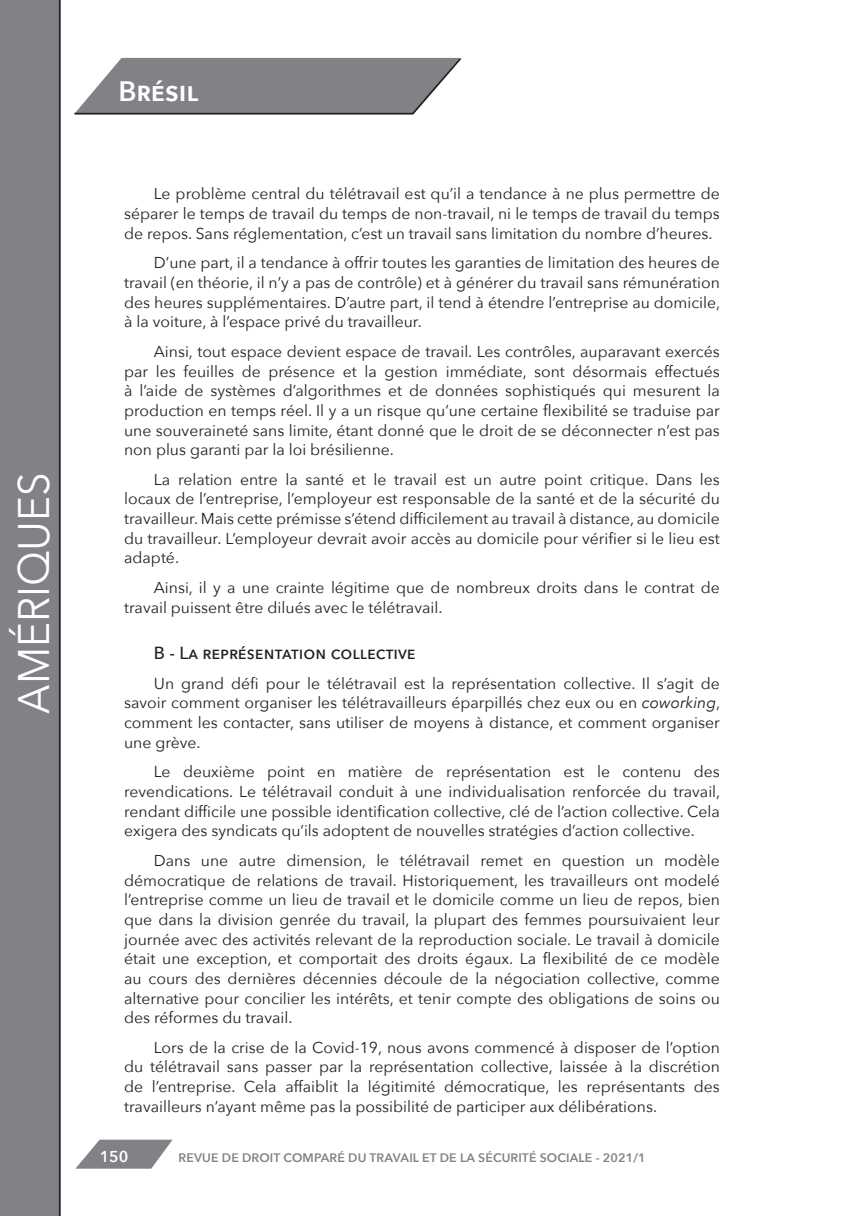
<style>
.page{position:relative;width:844px;height:1216px;background:#fff}
.page>*{position:absolute;margin:0;border:0;box-sizing:border-box;transform-origin:0 0}
.t1{font:44.1px "Avenir Next";color:#fff;scale:.95 1}
.t2{font:600 28px "Avenir Next";color:#fff}
.Titre_A{font:500 17.5px "Avenir Next";color:#231f20}
.Corps_Texte_actua{font:15.75px/19.6px "Avenir Next";color:#231f20;text-align:justify}
.t3{font:600 15.75px "Avenir Next";color:#fff}
.t4{font:600 12.25px "Avenir Next";letter-spacing:.01em;color:#808285}
.s1{font-style:italic}
</style>
<div class="page">
<div style="left:0;top:0;width:61px;height:1215px;background:#808285"></div>
<hr style="left:59px;top:0;width:1px;height:1215px;background:#231f20">
<svg style="left:74px;top:57px;width:387px;height:58px;background:#8e9092"></svg>
<svg style="left:76px;top:1139px;width:96px;height:29px"></svg>
<h1 class="t1" style="left:-4px;top:713px;width:256px;rotate:-90deg">AMÉRIQUES</h1>
<h2 class="t2" style="left:118px;top:67px;width:82px">Brésil</h2>
<p class="Corps_Texte_actua" style="left:124px;top:183px;width:597px;text-indent:30px">Le problème central du télétravail est qu’il a tendance à ne plus permettre de séparer le temps de travail du temps de non-travail, ni le temps de travail du temps de repos. Sans réglementation, c’est un travail sans limitation du nombre d’heures.</p>
<p class="Corps_Texte_actua" style="left:124px;top:252px;width:597px;text-indent:30px">D’une part, il a tendance à offrir toutes les garanties de limitation des heures de travail (en théorie, il n’y a pas de contrôle) et à générer du travail sans rémunération des heures supplémentaires. D’autre part, il tend à étendre l’entreprise au domicile, à la voiture, à l’espace privé du travailleur.</p>
<p class="Corps_Texte_actua" style="left:124px;top:341px;width:597px;text-indent:30px">Ainsi, tout espace devient espace de travail. Les contrôles, auparavant exercés par les feuilles de présence et la gestion immédiate, sont désormais effectués à l’aide de systèmes d’algorithmes et de données sophistiqués qui mesurent la production en temps réel. Il y a un risque qu’une certaine flexibilité se traduise par une souveraineté sans limite, étant donné que le droit de se déconnecter n’est pas non plus garanti par la loi brésilienne.</p>
<p class="Corps_Texte_actua" style="left:124px;top:469px;width:597px;text-indent:30px">La relation entre la santé et le travail est un autre point critique. Dans les locaux de l’entreprise, l’employeur est responsable de la santé et de la sécurité du travailleur. Mais cette prémisse s’étend difficilement au travail à distance, au domicile du travailleur. L’employeur devrait avoir accès au domicile pour vérifier si le lieu est adapté.</p>
<p class="Corps_Texte_actua" style="left:124px;top:577px;width:597px;text-indent:30px">Ainsi, il y a une crainte légitime que de nombreux droits dans le contrat de travail puissent être dilués avec le télétravail.</p>
<p class="Titre_A" style="left:154px;top:638px;width:263px">B - La représentation collective</p>
<p class="Corps_Texte_actua" style="left:124px;top:672px;width:597px;text-indent:30px">Un grand défi pour le télétravail est la représentation collective. Il s’agit de savoir comment organiser les télétravailleurs éparpillés chez eux ou en <span class="s1">coworking</span>, comment les contacter, sans utiliser de moyens à distance, et comment organiser une grève.</p>
<p class="Corps_Texte_actua" style="left:124px;top:761px;width:597px;text-indent:30px">Le deuxième point en matière de représentation est le contenu des revendications. Le télétravail conduit à une individualisation renforcée du travail, rendant difficile une possible identification collective, clé de l’action collective. Cela exigera des syndicats qu’ils adoptent de nouvelles stratégies d’action collective.</p>
<p class="Corps_Texte_actua" style="left:124px;top:850px;width:597px;text-indent:30px">Dans une autre dimension, le télétravail remet en question un modèle démocratique de relations de travail. Historiquement, les travailleurs ont modelé l’entreprise comme un lieu de travail et le domicile comme un lieu de repos, bien que dans la division genrée du travail, la plupart des femmes poursuivaient leur journée avec des activités relevant de la reproduction sociale. Le travail à domicile était une exception, et comportait des droits égaux. La flexibilité de ce modèle au cours des dernières décennies découle de la négociation collective, comme alternative pour concilier les intérêts, et tenir compte des obligations de soins ou des réformes du travail.</p>
<p class="Corps_Texte_actua" style="left:124px;top:1036px;width:597px;text-indent:30px">Lors de la crise de la Covid-19, nous avons commencé à disposer de l’option du télétravail sans passer par la représentation collective, laissée à la discrétion de l’entreprise. Cela affaiblit la légitimité démocratique, les représentants des travailleurs n’ayant même pas la possibilité de participer aux délibérations.</p>
<p class="t3" style="left:100px;top:1142px;width:30px">150</p>
<p class="t4" style="left:178px;top:1146px;width:468px">REVUE DE DROIT COMPARÉ DU TRAVAIL ET DE LA SÉCURITÉ SOCIALE - 2021/1</p>
</div>
